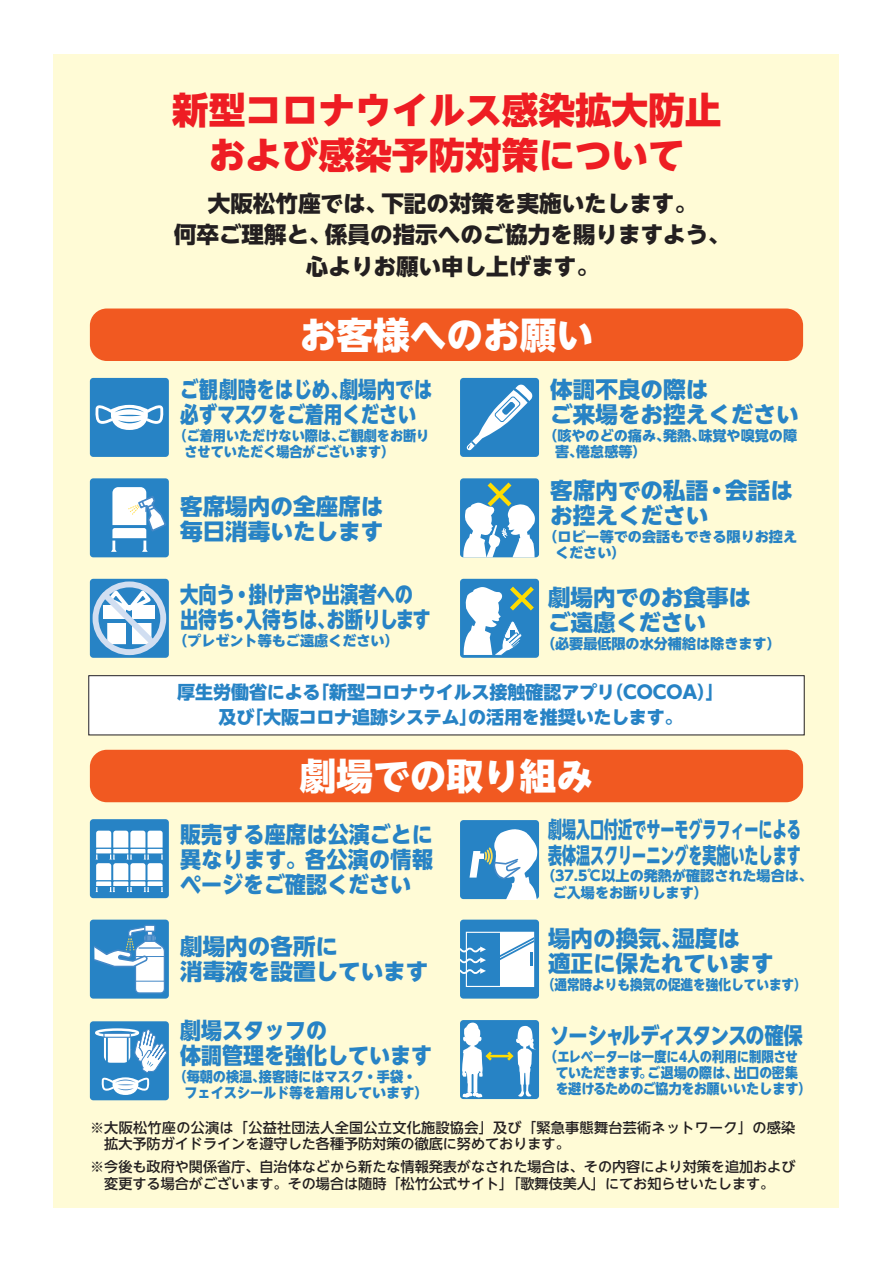
<style>
.page{position:relative;width:893px;height:1263px;background:#fff}
.page>*{position:absolute;margin:0;border:0;box-sizing:border-box;transform-origin:0 0}
.t1{font:800 36.6px/45.2px "UD Shin Go NT Pr 6";color:#ee1d23;text-align:center}
.t2{font:800 36.6px "UD Shin Go NT Pr 6";color:#fff}
.t3{font:800 22.5px/25.3px "UD Shin Go NT Pr 6";color:#2783c5}
.t4{font:800 22.5px/31.5px "UD Shin Go NT Pr 6";color:#231f20}
.t5{font:800 22.5px/25.3px "UD Shin Go NT Pr 6";color:#2783c5;text-align:justify;scale:.93 1}
.t6{font:800 22.5px/25.3px "UD Shin Go NT Pr 6";color:#2783c5;scale:.62 1}
.t7{font:800 22.5px/25.3px "UD Shin Go NT Pr 6";color:#2783c5;scale:.81 1}
.t8{font:800 22.5px/25.3px "UD Shin Go NT Pr 6";color:#2783c5;scale:.82 1}
.t9{font:800 22.5px "UD Shin Go NT Pr 6";letter-spacing:-.06em;color:#2783c5;scale:.85 1}
.t10{font:800 18px "UD Shin Go NT Pr 6";letter-spacing:-.01em;color:#2783c5}
.t11{font:800 14.1px/16px "UD Shin Go NT Pr 6";color:#2783c5}
.t12{font:500 14.1px/16px "UD Shin Go NT Pr 6";color:#231f20}
.t13{font:500 14.1px/16px "UD Shin Go NT Pr 6";letter-spacing:.02em;color:#231f20}
.t14{font:800 14.1px/16px "UD Shin Go NT Pr 6";color:#2783c5;scale:.93 1}
.t15{font:800 14.1px/16px "UD Shin Go NT Pr 6";letter-spacing:-.02em;color:#2783c5;scale:.91 1}
.t16{font:800 14.1px "UD Shin Go NT Pr 6";color:#2783c5;scale:.89 1}
.t17{font:800 14.1px "UD Shin Go NT Pr 6";letter-spacing:-.03em;color:#2783c5;scale:.91 1}
</style>
<div class="page">
<div style="left:54px;top:55px;width:785px;height:1153px;background:#fffbd6"></div>
<div style="left:460px;top:378px;width:79px;height:79px;background:#2783c5;border-radius:3px"></div>
<div style="left:460px;top:579px;width:79px;height:79px;background:#2783c5;border-radius:3px"></div>
<div style="left:90px;top:378px;width:79px;height:79px;background:#2783c5;border-radius:3px"></div>
<div style="left:90px;top:579px;width:79px;height:79px;background:#2783c5;border-radius:3px"></div>
<div style="left:460px;top:478px;width:79px;height:79px;background:#2783c5;border-radius:3px"></div>
<div style="left:90px;top:478px;width:79px;height:79px;background:#2783c5;border-radius:3px"></div>
<svg style="left:111px;top:487px;width:55px;height:65px"></svg>
<div style="left:93px;top:581px;width:73px;height:74px;border:6px solid #d1def1;border-radius:50%"></div>
<svg style="left:97px;top:586px;width:64px;height:65px"></svg>
<svg style="left:95px;top:404px;width:68px;height:26px"></svg>
<svg style="left:463px;top:478px;width:72px;height:79px"></svg>
<svg style="left:463px;top:586px;width:71px;height:69px"></svg>
<div style="left:90px;top:819px;width:79px;height:79px;background:#2783c5;border-radius:3px"></div>
<div style="left:90px;top:920px;width:79px;height:78px;background:#2783c5;border-radius:3px"></div>
<svg style="left:94px;top:925px;width:71px;height:69px"></svg>
<svg style="left:96px;top:831px;width:67px;height:61px"></svg>
<div style="left:90px;top:1021px;width:79px;height:79px;background:#2783c5;border-radius:3px"></div>
<div style="left:460px;top:1020px;width:79px;height:79px;background:#2783c5;border-radius:3px"></div>
<hr style="left:487px;top:1055px;width:25px;height:2px;background:#ffdc01">
<svg style="left:462px;top:1022px;width:32px;height:75px"></svg>
<svg style="left:505px;top:1026px;width:31px;height:71px"></svg>
<div style="left:460px;top:820px;width:79px;height:79px;background:#2783c5;border-radius:3px"></div>
<svg style="left:469px;top:829px;width:68px;height:70px"></svg>
<div style="left:95px;top:1028px;width:44px;height:9px;border:3px solid #fff;border-radius:50%"></div>
<svg style="left:102px;top:1029px;width:65px;height:66px"></svg>
<div style="left:460px;top:920px;width:79px;height:78px;background:#2783c5;border-radius:3px"></div>
<div style="left:466px;top:932px;width:68px;height:55px;border:1px solid #fff"></div>
<div style="left:500px;top:932px;width:34px;height:54px;background:#fff"></div>
<svg style="left:500px;top:937px;width:34px;height:29px"></svg>
<svg style="left:460px;top:946px;width:26px;height:29px"></svg>
<div style="left:89px;top:676px;width:715px;height:59px;background:#fff"></div>
<div style="left:88px;top:675px;width:717px;height:60px;border:1px solid #231f20"></div>
<div style="left:90px;top:750px;width:713px;height:52px;background:#f15921;border-radius:17px"></div>
<div style="left:90px;top:308px;width:713px;height:53px;background:#f15921;border-radius:17px"></div>
<svg style="left:466px;top:384px;width:67px;height:66px"></svg>
<h1 class="t1" style="left:172px;top:87px;width:551px">新型コロナウイルス感染拡大防止および感染予防対策について</h1>
<h2 class="t4" style="left:325px;top:187px;width:407px;text-indent:-117px">大阪松竹座では、<br>係員の指示へのご協力を賜りますよう、</h2>
<h2 class="t4" style="left:381px;top:187px;width:317px">下記の対策を実施いたします。</h2>
<h2 class="t4" style="left:306px;top:218px;width:295px;text-indent:-132px">何卒ご理解と、<br>心よりお願い申し上げます。</h2>
<h1 class="t2" style="left:300px;top:305px;width:295px">お客様へのお願い</h1>
<h2 class="t8" style="left:180px;top:376px;width:309px">ご観劇時をはじめ劇場内では</h2>
<h2 class="t8" style="left:180px;top:376px;width:289px;text-indent:150px">、<br>必ずマスクをご着用ください</h2>
<p class="t14" style="left:338px;top:427px;width:100px">ご観劇をお断り</p>
<p class="t14" style="left:185px;top:427px;width:228px;text-indent:-11px">（ご着用いただけない際は、<br>させていただく場合がございます(</p>
<h2 class="t3" style="left:180px;top:493px;width:205px">客席場内の全座席は毎日消毒いたします</h2>
<h2 class="t7" style="left:180px;top:581px;width:311px">大向う・掛け声や出演者への出待ち入待ちはお断りします</h2>
<h2 class="t7" style="left:230px;top:606px;width:24px">・</h2>
<p class="t11" style="left:173px;top:632px;width:227px">（プレゼント等もご遠慮ください(</p>
<h2 class="t7" style="left:317px;top:606px;width:24px">、</h2>
<h2 class="t3" style="left:550px;top:376px;width:250px">体調不良の際は<br>ご来場をお控えください</h2>
<p class="t11" style="left:698px;top:427px;width:100px">味覚や嗅覚の障</p>
<p class="t11" style="left:576px;top:427px;width:96px;text-indent:-33px">（咳やのどの痛み、倦怠感等(</p>
<p class="t11" style="left:663px;top:427px;width:44px">発熱、</p>
<p class="t11" style="left:555px;top:444px;width:30px">害、</p>
<h2 class="t3" style="left:550px;top:477px;width:244px">客席内での私語・会話はお控えください</h2>
<p class="t11" style="left:555px;top:528px;width:244px;text-indent:-12px">（ロビー等での会話もできる限りお控えください(</p>
<h2 class="t3" style="left:548px;top:584px;width:205px">劇場内でのお食事はご遠慮ください</h2>
<p class="t11" style="left:541px;top:635px;width:241px">（必要最低限の水分補給は除きます(</p>
<p class="t10" style="left:311px;top:677px;width:305px">「新型コロナウイルス接触確認アプリ</p>
<p class="t10" style="left:177px;top:677px;width:145px">厚生労働省による</p>
<p class="t10" style="left:605px;top:677px;width:120px">（COCOA 「(</p>
<p class="t10" style="left:218px;top:702px;width:37px">及び</p>
<p class="t10" style="left:468px;top:702px;width:216px">の活用を推奨いたします。</p>
<p class="t10" style="left:245px;top:702px;width:234px">「大阪コロナ追跡システム」</p>
<h1 class="t2" style="left:300px;top:746px;width:295px">劇場での取り組み</h1>
<h2 class="t5" style="left:180px;top:821px;width:273px">販売する座席は公演ごとに異なります。各公演の情報ページをご確認ください</h2>
<h2 class="t6" style="left:548px;top:816px;width:409px">劇場入口付近でサーモグラフィーによる表体温スクリーニングを実施いたします</h2>
<p class="t11" style="left:553px;top:868px;width:262px;text-indent:-12px">（37.5℃以上の発熱が確認された場合は、ご入場をお断りします(</p>
<h2 class="t3" style="left:180px;top:933px;width:250px">劇場内の各所に<br>消毒液を設置しています</h2>
<h2 class="t5" style="left:180px;top:1017px;width:272px">劇場スタッフの<br>体調管理を強化しています</h2>
<p class="t14" style="left:259px;top:1068px;width:171px">接客時にはマスク・手袋・</p>
<p class="t14" style="left:185px;top:1068px;width:264px;text-indent:-11px">（毎朝の検温、<br>フェイスシールド等を着用しています(</p>
<h2 class="t3" style="left:548px;top:925px;width:227px">場内の換気、<br>適正に保たれています</h2>
<p class="t16" style="left:542px;top:973px;width:299px">（通常時よりも換気の促進を強化しています(</p>
<h2 class="t3" style="left:672px;top:925px;width:69px">湿度は</h2>
<h2 class="t9" style="left:550px;top:1017px;width:299px">ソーシャルディスタンスの確保</h2>
<p class="t11" style="left:543px;top:1048px;width:256px;text-align:right">（エレベーターは一度に4人の利用に制限させ出口の密集</p>
<p class="t17" style="left:556px;top:1061px;width:202px">ていただきますご退場の際は、</p>
<p class="t15" style="left:556px;top:1064px;width:283px;text-indent:84px">。<br>を避けるためのご協力をお願いいたします(</p>
<p class="t13" style="left:90px;top:1119px;width:707px">※大阪松竹座の公演は「公益社団法人全国公立文化施設協会」及び「緊急事態舞台芸術ネットワーク」の感染　拡大予防ガイドラインを遵守した各種予防対策の徹底に努めております。</p>
<p class="t12" style="left:90px;top:1159px;width:707px">※今後も政府や関係省庁、自治体などから新たな情報発表がなされた場合は、その内容により対策を追加および　変更する場合がございます。その場合は随時「松竹公式サイト」「歌舞伎美人」にてお知らせいたします。</p>
</div>
